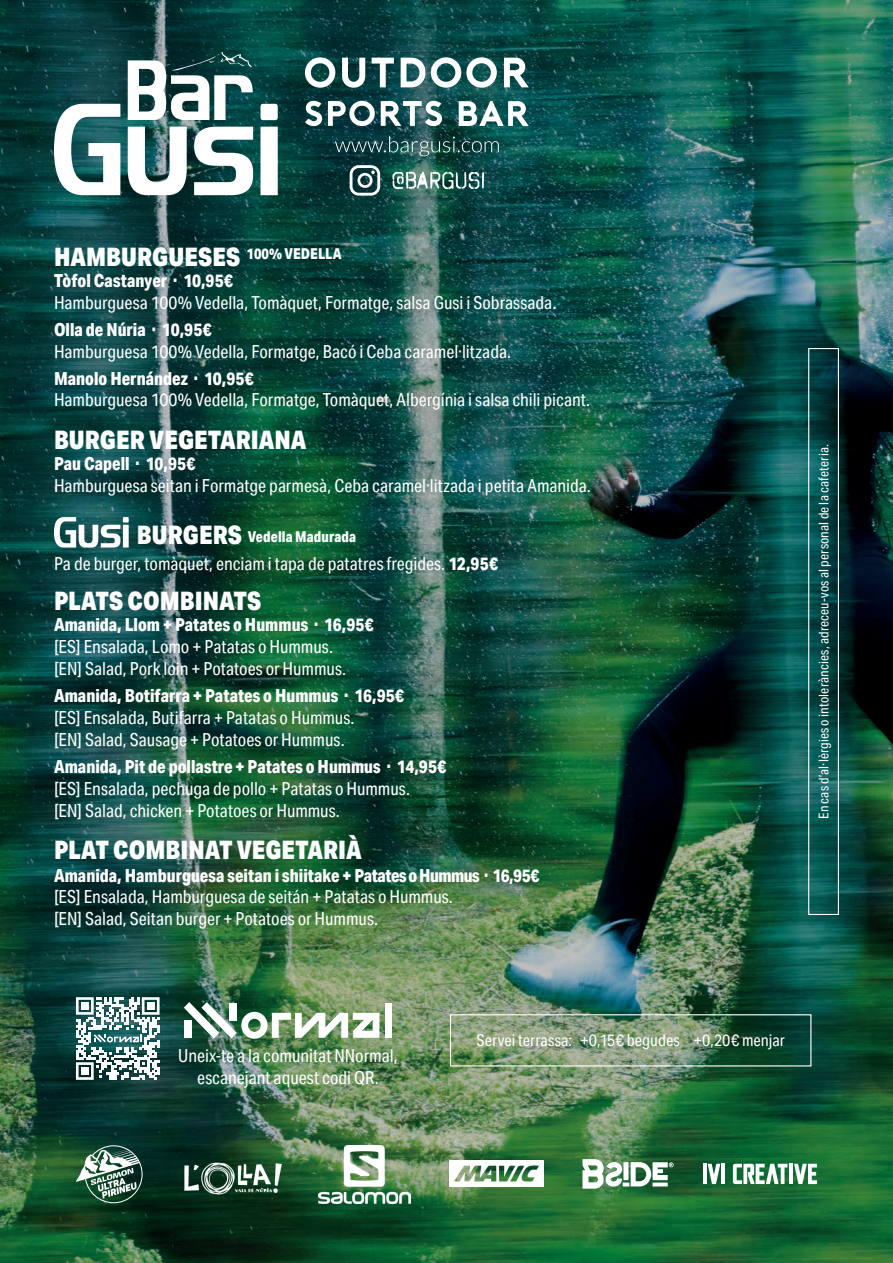
<style>
.page{position:relative;width:893px;height:1263px;background:#fff}
.page>*{position:absolute;margin:0;border:0;box-sizing:border-box;transform-origin:0 0}
.t1{font:900 25.5px "Aktiv Grotesk Cd";color:#fff}
.t2{font:18px/21.6px "Aktiv Grotesk Cd";letter-spacing:-.005em;color:#fff}
.t3{font:800 18px "Aktiv Grotesk Cd";color:#fff}
.t4{font:16.5px "Aktiv Grotesk Cd";letter-spacing:.005em;color:#fff}
.t5{font:800 15px "Aktiv Grotesk Cd";letter-spacing:.01em;color:#fff}
.t6{font:13.5px "Aktiv Grotesk Cd";letter-spacing:.01em;color:#fff}
.s1{font-weight:800}
</style>
<div class="page">
<img style="left:0;top:0;width:893px;height:1263px">
<svg style="left:54px;top:104px;width:66px;height:91px"></svg>
<svg style="left:128px;top:127px;width:59px;height:68px"></svg>
<svg style="left:194px;top:127px;width:59px;height:68px"></svg>
<svg style="left:260px;top:104px;width:18px;height:91px"></svg>
<svg style="left:128px;top:52px;width:125px;height:68px"></svg>
<svg style="left:335px;top:136px;width:164px;height:20px;background:#2b5959"></svg>
<svg style="left:305px;top:57px;width:30px;height:31px"></svg>
<svg style="left:342px;top:58px;width:23px;height:30px"></svg>
<svg style="left:372px;top:58px;width:22px;height:29px"></svg>
<svg style="left:401px;top:58px;width:24px;height:29px"></svg>
<svg style="left:431px;top:57px;width:66px;height:31px"></svg>
<svg style="left:504px;top:58px;width:25px;height:29px"></svg>
<svg style="left:305px;top:101px;width:17px;height:25px"></svg>
<svg style="left:328px;top:101px;width:47px;height:25px"></svg>
<svg style="left:381px;top:101px;width:61px;height:25px"></svg>
<svg style="left:459px;top:101px;width:70px;height:25px"></svg>
<svg style="left:350px;top:165px;width:30px;height:31px"></svg>
<svg style="left:392px;top:172px;width:92px;height:17px"></svg>
<div style="left:808px;top:348px;width:31px;height:567px;border:1px solid #fff"></div>
<svg style="left:54px;top:517px;width:75px;height:30px"></svg>
<div style="left:450px;top:1014px;width:361px;height:52px;border:1px solid #fff"></div>
<img style="left:318px;top:1146px;width:93px;height:57px">
<img style="left:180px;top:1152px;width:106px;height:50px">
<img style="left:449px;top:1161px;width:94px;height:26px">
<hr style="left:703px;top:1164px;width:3px;height:20px;background:#fff">
<svg style="left:708px;top:1164px;width:12px;height:20px"></svg>
<hr style="left:722px;top:1164px;width:3px;height:20px;background:#fff">
<svg style="left:733px;top:1164px;width:54px;height:20px"></svg>
<hr style="left:789px;top:1164px;width:4px;height:20px;background:#fff">
<svg style="left:794px;top:1164px;width:23px;height:20px"></svg>
<svg style="left:76px;top:1145px;width:67px;height:58px"></svg>
<svg style="left:582px;top:1159px;width:92px;height:30px"></svg>
<svg style="left:76px;top:997px;width:84px;height:83px"></svg>
<div style="left:385px;top:1003px;width:7px;height:35px;background:#fff"></div>
<img style="left:184px;top:1002px;width:195px;height:37px">
<h1 class="t1" style="left:54px;top:240px;width:188px">HAMBURGUESES</h1>
<p class="t5" style="left:247px;top:245px;width:97px">100% VEDELLA</p>
<p class="t3" style="left:54px;top:270px;width:181px">Tòfol Castanyer · 10,95€</p>
<p class="t2" style="left:54px;top:292px;width:504px">Hamburguesa 100% Vedella, Tomàquet, Formatge, salsa Gusi i Sobrassada.</p>
<p class="t3" style="left:54px;top:318px;width:159px">Olla de Núria · 10,95€</p>
<p class="t2" style="left:54px;top:340px;width:459px">Hamburguesa 100% Vedella, Formatge, Bacó i Ceba caramel·litzada.</p>
<p class="t3" style="left:54px;top:367px;width:201px">Manolo Hernández · 10,95€</p>
<p class="t2" style="left:54px;top:389px;width:538px">Hamburguesa 100% Vedella, Formatge, Tomàquet, Albergínia i salsa chili picant.</p>
<h1 class="t1" style="left:54px;top:423px;width:254px">BURGER VEGETARIANA</h1>
<p class="t3" style="left:54px;top:453px;width:143px">Pau Capell · 10,95€</p>
<p class="t2" style="left:54px;top:475px;width:538px">Hamburguesa seitan i Formatge parmesà, Ceba caramel·litzada i petita Amanida.</p>
<h1 class="t1" style="left:137px;top:518px;width:107px">BURGERS</h1>
<p class="t2" style="left:54px;top:553px;width:446px">Pa de burger, tomàquet, enciam i tapa de patatres fregides. <span class="s1">12,95€</span></p>
<p class="t5" style="left:248px;top:527px;width:110px">Vedella Madurada</p>
<h1 class="t1" style="left:54px;top:584px;width:209px">PLATS COMBINATS</h1>
<p class="t3" style="left:54px;top:614px;width:321px">Amanida, Llom + Patates o Hummus · 16,95€</p>
<p class="t2" style="left:54px;top:636px;width:294px">[ES] Ensalada, Lomo + Patatas o Hummus. [EN] Salad, Pork loin + Potatoes or Hummus.</p>
<p class="t3" style="left:54px;top:685px;width:352px">Amanida, Botifarra + Patates o Hummus · 16,95€</p>
<p class="t2" style="left:54px;top:707px;width:302px">[ES] Ensalada, Butifarra + Patatas o Hummus. [EN] Salad, Sausage + Potatoes or Hummus.</p>
<p class="t3" style="left:54px;top:756px;width:394px">Amanida, Pit de pollastre + Patates o Hummus · 14,95€</p>
<p class="t2" style="left:54px;top:778px;width:357px">[ES] Ensalada, pechuga de pollo + Patatas o Hummus. [EN] Salad, chicken + Potatoes or Hummus.</p>
<h1 class="t1" style="left:54px;top:834px;width:309px">PLAT COMBINAT VEGETARIÀ</h1>
<p class="t3" style="left:54px;top:864px;width:487px">Amanida, Hamburguesa seitan i shiitake + Patates o Hummus · 16,95€</p>
<p class="t2" style="left:54px;top:886px;width:400px">[ES] Ensalada, Hamburguesa de seitán + Patatas o Hummus. [EN] Salad, Seitan burger + Potatoes or Hummus.</p>
<p class="t6" style="left:816px;top:819px;width:377px;rotate:-90deg">En cas d’al·lèrgies o intoleràncies, adreceu-vos al personal de la cafeteria.</p>
<p class="t2" style="left:178px;top:1044px;width:221px;text-align:center">Uneix-te a la comunitat NNormal, escanejant aquest codi QR.</p>
<p class="t4" style="left:476px;top:1031px;width:310px">Servei terrassa: +0,15€ begudes +0,20€ menjar</p>
</div>
